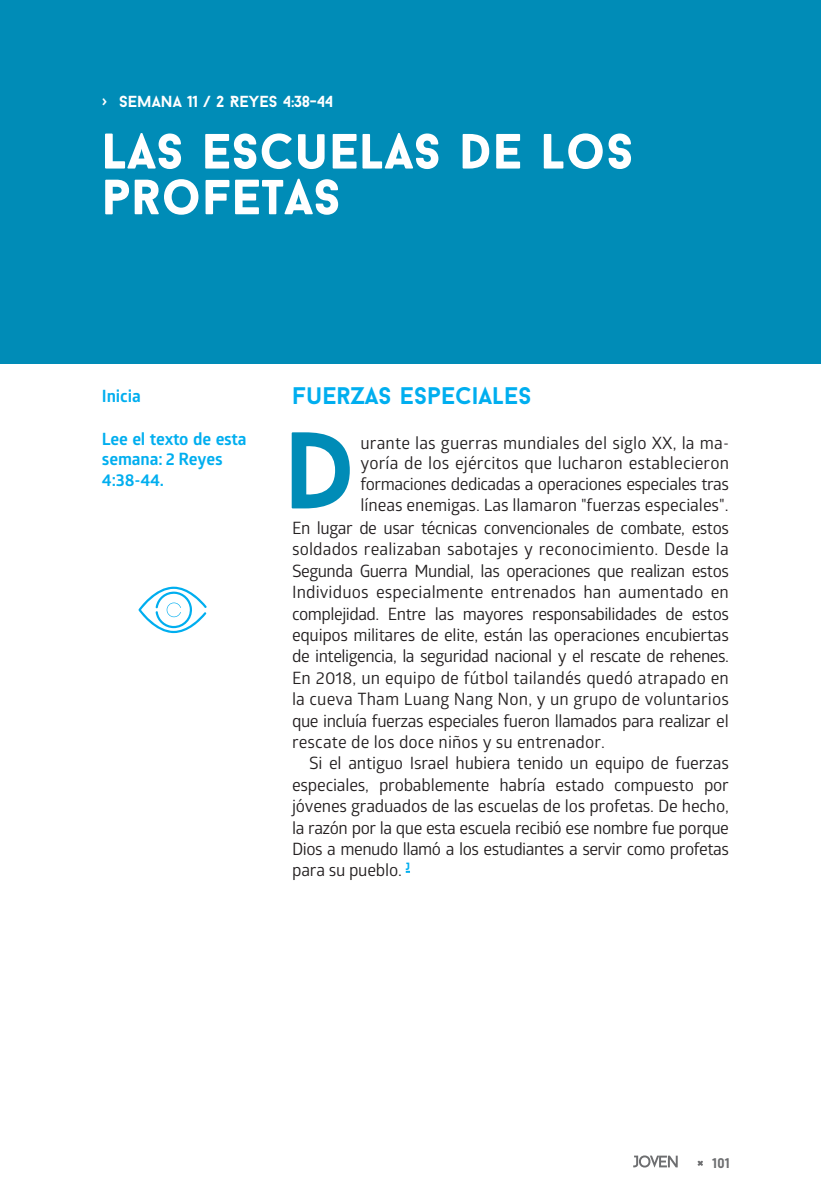
<style>
.page{position:relative;width:822px;height:1194px;background:#fff}
.page>*{position:absolute;margin:0;border:0;box-sizing:border-box;transform-origin:0 0}
.t1{font:700 108.8px "Baron Neue";color:#008cb7}
.t2{font:900 50px/45.8px "Baron Neue";letter-spacing:.01em;color:#fff}
.t3{font:700 24px "Baron Neue";color:#00aeef}
.t4{font:17px/21.4px "Glober";letter-spacing:-.005em;color:#231f20;text-align:justify}
.t5{font:700 17px/20.8px "Glober";letter-spacing:-.01em;color:#00aeef}
.t6{font:700 16px "Baron Neue";color:#fff}
.t7{font:700 14px "Baron Neue";color:#6d6e70}
.s1{font-weight:400}
</style>
<div class="page">
<div style="left:0;top:0;width:820px;height:363px;background:#008cb7"></div>
<svg style="left:138px;top:587px;width:68px;height:46px"></svg>
<svg style="left:633px;top:1155px;width:44px;height:13px"></svg>
<p class="t6" style="left:102px;top:91px;width:233px"><span class="s1">›</span> SEMANA 11 / 2 REYES 4:38-44</p>
<h2 class="t2" style="left:102px;top:127px;width:533px">LAS ESCUELAS DE LOS<br>PROFETAS</h2>
<p class="t5" style="left:102px;top:387px;width:40px">Inicia</p>
<p class="t5" style="left:102px;top:430px;width:146px">Lee el texto de esta semana: 2 Reyes<br>4:38-44.</p>
<h3 class="t3" style="left:292px;top:381px;width:241px">FUERZAS ESPECIALES</h3>
<h1 class="t1" style="left:284px;top:401px;width:73px">D</h1>
<p class="t4" style="left:360px;top:432px;width:370px;line-height:20.8px">urante las guerras mundiales del siglo XX, la ma&shy;yoría de los ejércitos que lucharon establecieron formaciones dedicadas a operaciones especiales tras líneas enemigas. Las llamaron "fuerzas especiales".</p>
<p class="t4" style="left:292px;top:516px;width:438px">En lugar de usar técnicas convencionales de combate, estos soldados realizaban sabotajes y reconocimiento. Desde la Segunda Guerra Mundial, las operaciones que realizan estos Individuos especialmente entrenados han aumentado en complejidad. Entre las mayores responsabilidades de estos equipos militares de elite, están las operaciones encubiertas de inteligencia, la seguridad nacional y el rescate de rehenes.<br>En 2018, un equipo de fútbol tailandés quedó atrapado en la cueva Tham Luang Nang Non, y un grupo de voluntarios que incluía fuerzas especiales fueron llamados para realizar el rescate de los doce niños y su entrenador.</p>
<p class="t4" style="left:292px;top:752px;width:438px;text-indent:17px">Si el antiguo Israel hubiera tenido un equipo de fuerzas especiales, probablemente habría estado compuesto por jóvenes graduados de las escuelas de los profetas. De hecho, la razón por la que esta escuela recibió ese nombre fue porque Dios a menudo llamó a los estudiantes a servir como profetas para su pueblo. <sup>J</sup></p>
<p class="t7" style="left:698px;top:1154px;width:33px">× 101</p>
</div>
